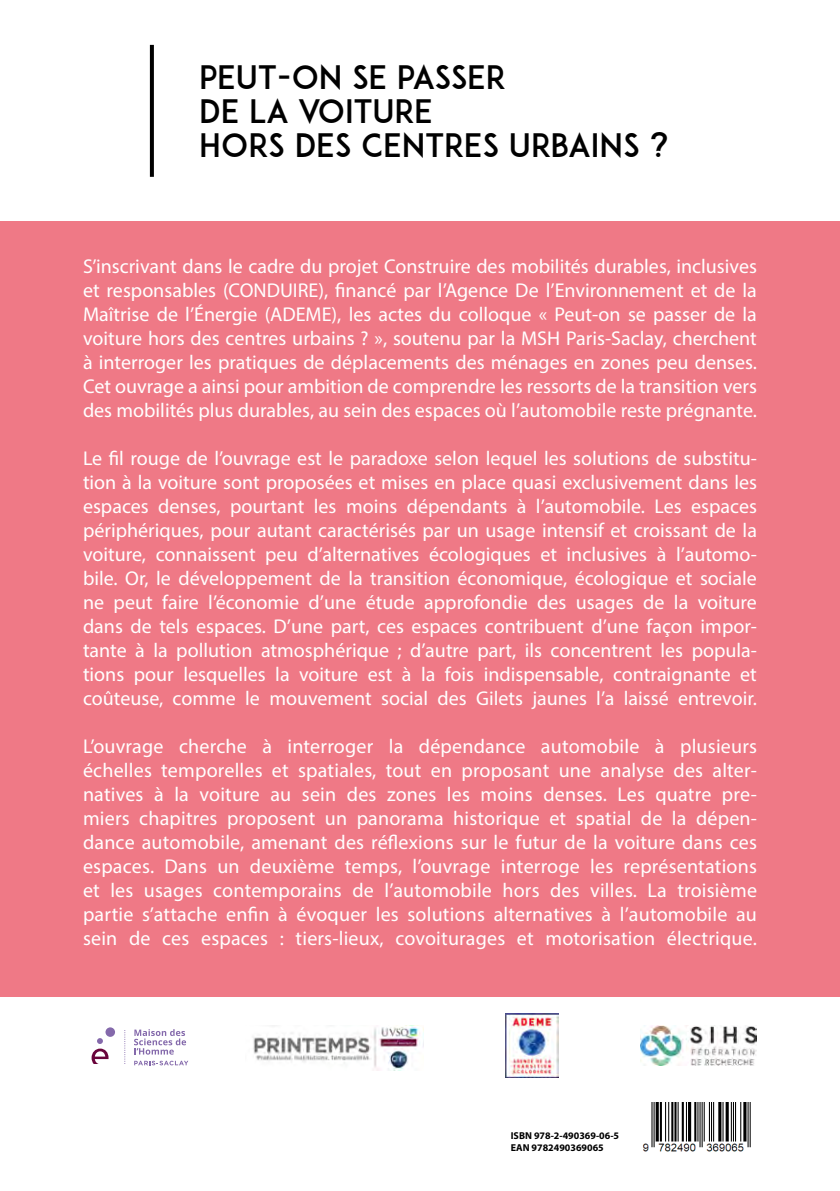
<style>
.page{position:relative;width:840px;height:1191px;background:#fff}
.page>*{position:absolute;margin:0;border:0;box-sizing:border-box;transform-origin:0 0}
.t1{font:32px "ADAM.CGPRO";color:#000}
.t2{font:20px/24px "Myriad Pro";color:#fff;text-align:justify}
.t3{font:700 10px "Myriad Pro";color:#000}
</style>
<div class="page">
<div style="left:150px;top:45px;width:4px;height:132px;border:2px solid #000"></div>
<div style="left:0;top:221px;width:839px;height:775px;background:#ef7986"></div>
<hr style="left:839px;top:996px;width:1px;height:195px;background:#ef7986">
<hr style="left:839px;top:0;width:1px;height:127px;background:#ef7986">
<img style="left:642px;top:1102px;width:109px;height:50px">
<img style="left:253px;top:1025px;width:167px;height:45px">
<img style="left:640px;top:1025px;width:116px;height:40px">
<svg style="left:124px;top:1030px;width:1px;height:34px"></svg>
<div style="left:105px;top:1027px;width:10px;height:9px;background:#8469ab;border-radius:50%"></div>
<svg style="left:91px;top:1038px;width:17px;height:26px"></svg>
<svg style="left:134px;top:1029px;width:52px;height:25px"></svg>
<svg style="left:134px;top:1060px;width:54px;height:5px"></svg>
<img style="left:505px;top:1013px;width:53px;height:64px">
<p class="t1" style="left:199px;top:58px;width:308px">PEUT-ON SE PASSER</p>
<p class="t1" style="left:199px;top:92px;width:235px">DE LA VOITURE</p>
<p class="t1" style="left:199px;top:126px;width:470px">HORS DES CENTRES URBAINS ?</p>
<p class="t2" style="left:83px;top:254px;width:675px">S’inscrivant dans le cadre du projet Construire des mobilités durables, inclusives et responsables (CONDUIRE), financé par l’Agence De l’Environnement et de la Maîtrise de l’Énergie (ADEME), les actes du colloque « Peut-on se passer de la voiture hors des centres urbains ? », soutenu par la MSH Paris-Saclay, cherchent</p>
<p class="t2" style="left:83px;top:350px;width:675px">à interroger les pratiques de déplacements des ménages en zones peu denses.<br>Cet ouvrage a ainsi pour ambition de comprendre les ressorts de la transition vers des mobilités plus durables, au sein des espaces où l’automobile reste prégnante.</p>
<p class="t2" style="left:83px;top:446px;width:675px">Le fil rouge de l’ouvrage est le paradoxe selon lequel les solutions de substitu&shy;tion à la voiture sont proposées et mises en place quasi exclusivement dans les espaces denses, pourtant les moins dépendants à l’automobile. Les espaces périphériques, pour autant caractérisés par un usage intensif et croissant de la voiture, connaissent peu d’alternatives écologiques et inclusives à l’automo&shy;bile. Or, le développement de la transition économique, écologique et sociale ne peut faire l’économie d’une étude approfondie des usages de la voiture dans de tels espaces. D’une part, ces espaces contribuent d’une façon impor&shy;tante à la pollution atmosphérique ; d’autre part, ils concentrent les popula&shy;tions pour lesquelles la voiture est à la fois indispensable, contraignante et coûteuse, comme le mouvement social des Gilets jaunes l’a laissé entrevoir.</p>
<p class="t2" style="left:83px;top:734px;width:675px">L’ouvrage cherche à interroger la dépendance automobile à plusieurs échelles temporelles et spatiales, tout en proposant une analyse des alter&shy;natives à la voiture au sein des zones les moins denses. Les quatre pre&shy;miers chapitres proposent un panorama historique et spatial de la dépen&shy;dance automobile, amenant des réflexions sur le futur de la voiture dans ces espaces. Dans un deuxième temps, l’ouvrage interroge les représentations et les usages contemporains de l’automobile hors des villes. La troisième partie s’attache enfin à évoquer les solutions alternatives à l’automobile au sein de ces espaces : tiers-lieux, covoiturages et motorisation électrique.</p>
<p class="t3" style="left:510px;top:1129px;width:110px">ISBN 978-2-490369-06-5</p>
<p class="t3" style="left:510px;top:1141px;width:94px">EAN 9782490369065</p>
</div>
